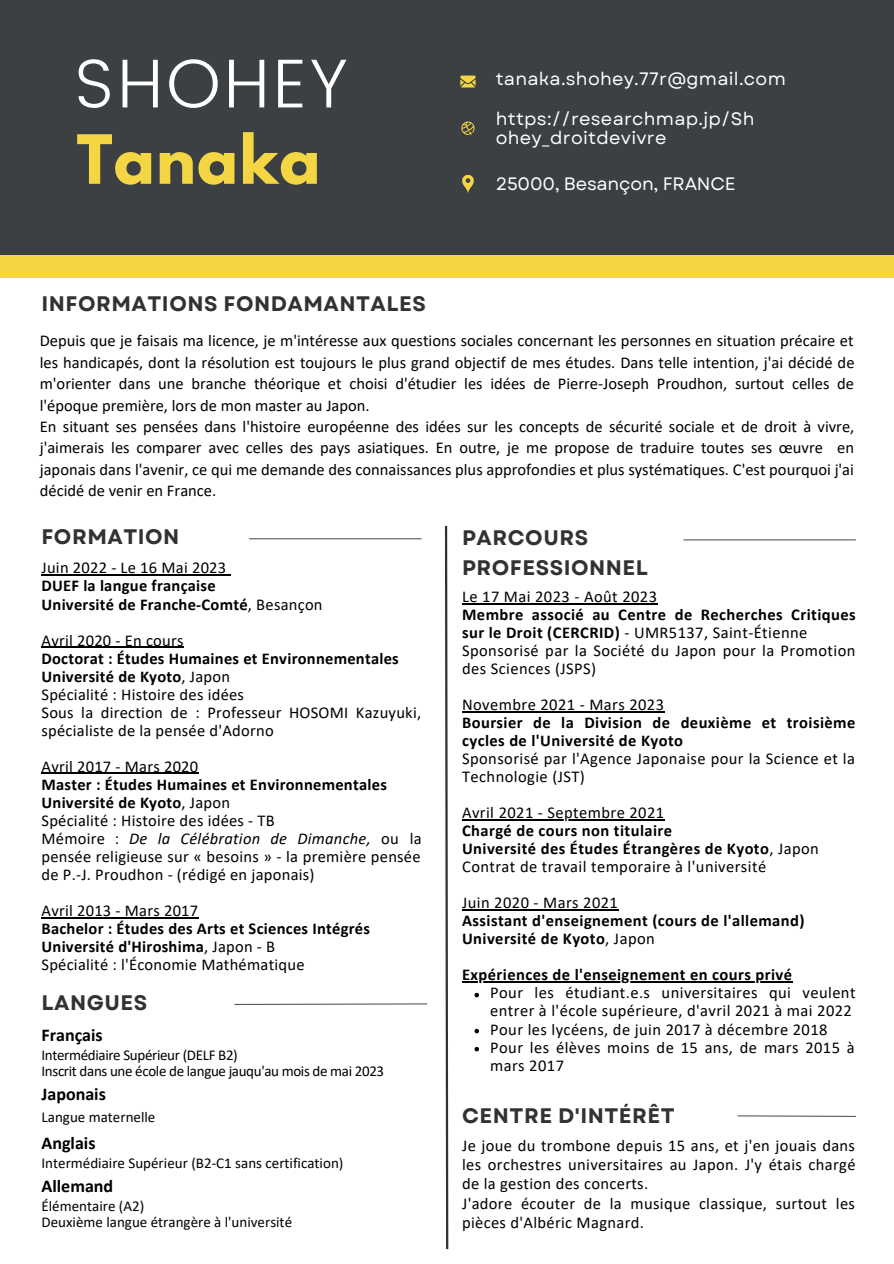
<style>
.page{position:relative;width:894px;height:1264px;background:#fff}
.page>*{position:absolute;margin:0;border:0;box-sizing:border-box;transform-origin:0 0}
.t1{font:300 69px "Poppins";letter-spacing:.05em;color:#fff}
.t2{font:700 60px "League Spartan";letter-spacing:.02em;color:#f4d644}
.t3{font:700 21px/29.2px "Garet";letter-spacing:.025em;color:#333132}
.t4{font:18px/19.2px "Garet";letter-spacing:.015em;color:#fff}
.t5{font:700 18px "Calibri";color:#000}
.t6{font:18px "Garet";letter-spacing:-.01em;color:#fff}
.t7{font:16.5px/18px "Calibri";letter-spacing:.02em;color:#000}
.t8{font:700 16.5px/18px "Calibri";letter-spacing:.025em;color:#000}
.t9{font:15px "Calibri";color:#000}
.t10{font:15px "Calibri";letter-spacing:-.025em;color:#000}
.s1{font-weight:400}
.s2{font-style:italic}
</style>
<div class="page">
<div style="left:0;top:237px;width:893px;height:40px;background:#f4d644"></div>
<div style="left:0;top:0;width:893px;height:255px;background:#3c4043"></div>
<svg style="left:461px;top:121px;width:13px;height:14px"></svg>
<svg style="left:462px;top:175px;width:11px;height:18px"></svg>
<svg style="left:460px;top:75px;width:15px;height:12px"></svg>
<svg style="left:444px;top:525px;width:5px;height:725px"></svg>
<svg style="left:737px;top:1115px;width:119px;height:2px"></svg>
<hr style="left:249px;top:538px;width:172px;height:1px;background:#595a5a">
<svg style="left:234px;top:1003px;width:194px;height:2px"></svg>
<hr style="left:42px;top:574px;width:184px;height:1px;background:#000">
<hr style="left:42px;top:646px;width:142px;height:1px;background:#000">
<hr style="left:42px;top:772px;width:156px;height:2px;background:#000">
<hr style="left:42px;top:917px;width:156px;height:1px;background:#000">
<hr style="left:683px;top:539px;width:172px;height:1px;background:#595a5a">
<svg style="left:474px;top:992px;width:5px;height:5px"></svg>
<svg style="left:474px;top:1028px;width:5px;height:5px"></svg>
<svg style="left:474px;top:1046px;width:5px;height:5px"></svg>
<hr style="left:462px;top:603px;width:195px;height:1px;background:#000">
<hr style="left:462px;top:711px;width:202px;height:1px;background:#000">
<hr style="left:462px;top:819px;width:202px;height:1px;background:#000">
<hr style="left:462px;top:909px;width:156px;height:1px;background:#000">
<hr style="left:462px;top:981px;width:330px;height:1px;background:#000">
<p class="t1" style="left:74px;top:43px;width:274px">SHOHEY</p>
<p class="t2" style="left:77px;top:130px;width:245px">Tanaka</p>
<p class="t4" style="left:495px;top:70px;width:291px">tanaka.shohey.77r@gmail.com</p>
<p class="t4" style="left:495px;top:109px;width:260px">https://researchmap.jp/Sh ohey_droitdevivre</p>
<p class="t6" style="left:495px;top:171px;width:241px">25000, Besançon, FRANCE</p>
<p class="t3" style="left:42px;top:289px;width:386px">INFORMATIONS FONDAMANTALES</p>
<p class="t7" style="left:40px;top:331px;width:816px;line-height:21.5px;text-align:justify">Depuis que je faisais ma licence, je m'intéresse aux questions sociales concernant les personnes en situation précaire et les handicapés, dont la résolution est toujours le plus grand objectif de mes études. Dans telle intention, j'ai décidé de m'orienter dans une branche théorique et choisi d'étudier les idées de Pierre-Joseph Proudhon, surtout celles de l'époque première, lors de mon master au Japon.</p>
<p class="t7" style="left:40px;top:417px;width:815px;line-height:21.5px;text-align:justify">En situant ses pensées dans l'histoire européenne des idées sur les concepts de sécurité sociale et de droit à vivre, j'aimerais les comparer avec celles des pays asiatiques. En outre, je me propose de traduire toutes ses œuvre en japonais dans l'avenir, ce qui me demande des connaissances plus approfondies et plus systématiques. C'est pourquoi j'ai décidé de venir en France.</p>
<p class="t3" style="left:42px;top:522px;width:139px">FORMATION</p>
<p class="t3" style="left:462px;top:523px;width:187px">PARCOURS<br>PROFESSIONNEL</p>
<p class="t7" style="left:42px;top:560px;width:186px">Juin 2022 - Le 16 Mai 2023</p>
<p class="t8" style="left:42px;top:578px;width:176px">DUEF la langue française</p>
<p class="t8" style="left:42px;top:596px;width:282px">Université de Franche-Comté<span class="s1">, Besançon</span></p>
<p class="t7" style="left:42px;top:632px;width:143px">Avril 2020 - En cours</p>
<p class="t8" style="left:42px;top:650px;width:359px">Doctorat : Études Humaines et Environnementales</p>
<p class="t8" style="left:42px;top:668px;width:190px">Université de Kyoto<span class="s1">, Japon</span></p>
<p class="t7" style="left:42px;top:686px;width:204px">Spécialité : Histoire des idées</p>
<p class="t7" style="left:42px;top:704px;width:381px">Sous la direction de : Professeur HOSOMI Kazuyuki, spécialiste de la pensée d'Adorno</p>
<p class="t7" style="left:42px;top:758px;width:158px">Avril 2017 - Mars 2020</p>
<p class="t8" style="left:42px;top:776px;width:347px">Master : Études Humaines et Environnementales</p>
<p class="t8" style="left:42px;top:794px;width:190px">Université de Kyoto<span class="s1">, Japon</span></p>
<p class="t7" style="left:42px;top:812px;width:235px">Spécialité : Histoire des idées - TB</p>
<p class="t7" style="left:42px;top:830px;width:381px;text-align:justify">Mémoire : <span class="s2">De la Célébration de Dimanche,</span> ou la pensée religieuse sur « besoins » - la première pensée de P.-J. Proudhon - (rédigé en japonais)</p>
<p class="t7" style="left:42px;top:902px;width:158px">Avril 2013 - Mars 2017</p>
<p class="t8" style="left:42px;top:920px;width:330px">Bachelor : Études des Arts et Sciences Intégrés</p>
<p class="t8" style="left:42px;top:938px;width:235px">Université d'Hiroshima<span class="s1">, Japon - B</span></p>
<p class="t7" style="left:42px;top:956px;width:264px">Spécialité : l'Économie Mathématique</p>
<p class="t7" style="left:462px;top:589px;width:196px">Le 17 Mai 2023 - Août 2023</p>
<p class="t8" style="left:462px;top:607px;width:395px">Membre associé au Centre de Recherches Critiques sur le Droit (CERCRID) <span class="s1">- UMR5137, Saint-Étienne</span></p>
<p class="t7" style="left:462px;top:643px;width:395px">Sponsorisé par la Société du Japon pour la Promotion des Sciences (JSPS)</p>
<p class="t7" style="left:462px;top:697px;width:203px">Novembre 2021 - Mars 2023</p>
<p class="t8" style="left:462px;top:715px;width:394px">Boursier de la Division de deuxième et troisième cycles de l'Université de Kyoto</p>
<p class="t7" style="left:462px;top:751px;width:394px">Sponsorisé par l'Agence Japonaise pour la Science et la<br>Technologie (JST)</p>
<p class="t7" style="left:462px;top:805px;width:203px">Avril 2021 - Septembre 2021</p>
<p class="t8" style="left:462px;top:823px;width:211px">Chargé de cours non titulaire</p>
<p class="t8" style="left:462px;top:841px;width:358px">Université des Études Étrangères de Kyoto<span class="s1">, Japon</span></p>
<p class="t7" style="left:462px;top:859px;width:305px">Contrat de travail temporaire à l'université</p>
<p class="t7" style="left:462px;top:895px;width:157px">Juin 2020 - Mars 2021</p>
<p class="t8" style="left:462px;top:913px;width:344px">Assistant d'enseignement (cours de l'allemand)</p>
<p class="t8" style="left:462px;top:931px;width:194px">Université de Kyoto<span class="s1">, Japon</span></p>
<p class="t8" style="left:462px;top:967px;width:331px">Expériences de l'enseignement en cours privé</p>
<p class="t3" style="left:42px;top:987px;width:107px">LANGUES</p>
<p class="t5" style="left:42px;top:1027px;width:63px">Français</p>
<p class="t10" style="left:42px;top:1048px;width:198px">Intermédiaire Supérieur (DELF B2)</p>
<p class="t10" style="left:42px;top:1064px;width:344px">Inscrit dans une école de langue jauqu'au mois de mai 2023</p>
<p class="t5" style="left:42px;top:1086px;width:66px">Japonais</p>
<p class="t9" style="left:42px;top:1110px;width:115px">Langue maternelle</p>
<p class="t5" style="left:42px;top:1135px;width:55px">Anglais</p>
<p class="t9" style="left:42px;top:1157px;width:303px">Intermédiaire Supérieur (B2-C1 sans certification)</p>
<p class="t5" style="left:42px;top:1178px;width:73px">Allemand</p>
<p class="t9" style="left:42px;top:1199px;width:104px">Élémentaire (A2)</p>
<p class="t9" style="left:42px;top:1215px;width:252px">Deuxième langue étrangère à l'université</p>
<p class="t7" style="left:490px;top:985px;width:367px">Pour les étudiant.e.s universitaires qui veulent entrer à l'école supérieure, d'avril 2021 à mai 2022</p>
<p class="t7" style="left:490px;top:1021px;width:339px">Pour les lycéens, de juin 2017 à décembre 2018</p>
<p class="t7" style="left:490px;top:1039px;width:366px">Pour les élèves moins de 15 ans, de mars 2015 à mars 2017</p>
<p class="t3" style="left:462px;top:1100px;width:214px">CENTRE D'INTÉRÊT</p>
<p class="t7" style="left:462px;top:1137px;width:395px;line-height:19.2px;text-align:justify">Je joue du trombone depuis 15 ans, et j'en jouais dans les orchestres universitaires au Japon. J'y étais chargé de la gestion des concerts.</p>
<p class="t7" style="left:462px;top:1194px;width:394px;line-height:19.2px">J'adore écouter de la musique classique, surtout les pièces d'Albéric Magnard.</p>
</div>
